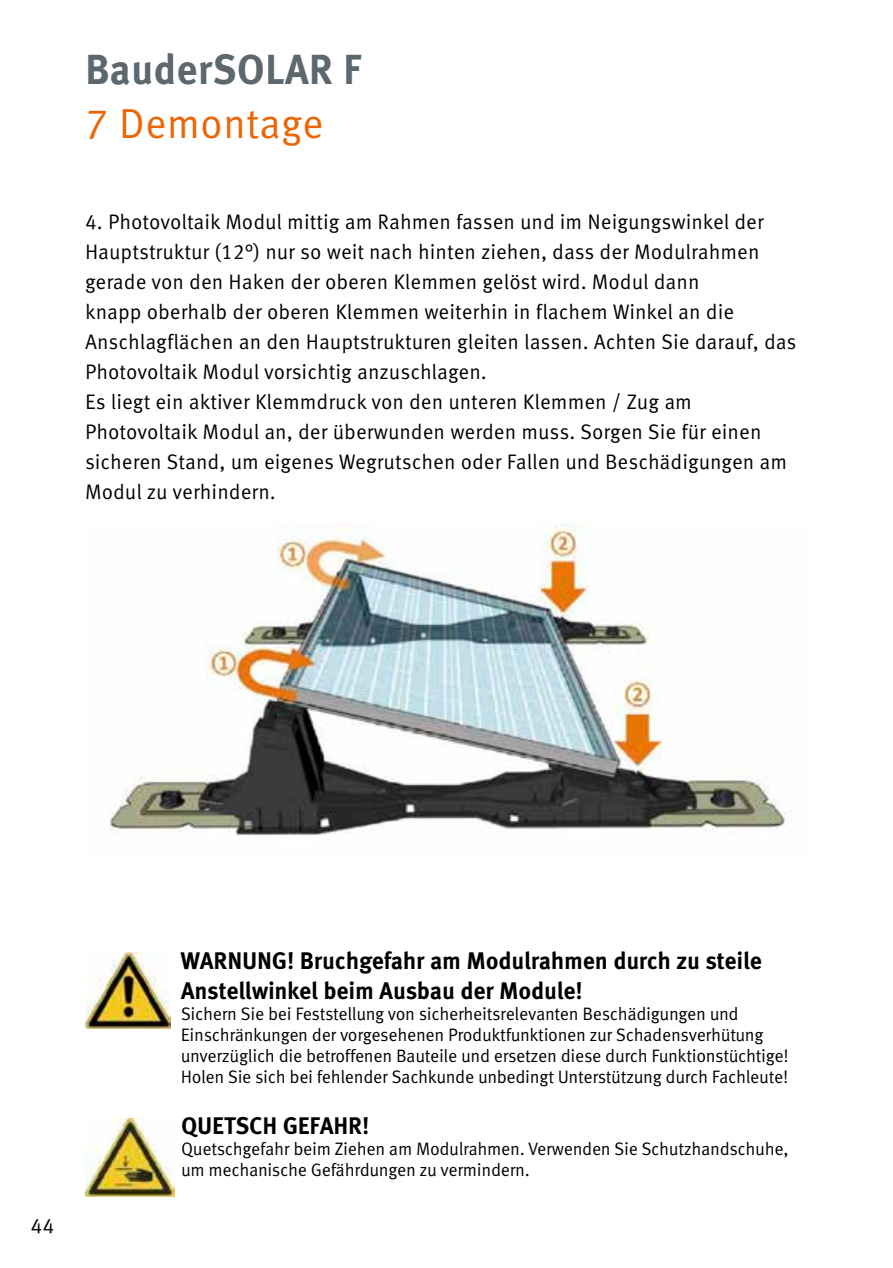
<style>
.page{position:relative;width:893px;height:1268px;background:#fff}
.page>*{position:absolute;margin:0;border:0;box-sizing:border-box;transform-origin:0 0}
.t1{font:700 42px "Meta Correspondence Pro";color:#5d676e;scale:.96 1}
.t2{font:42px "Meta Correspondence Pro";color:#eb6606}
.t3{font:700 24px/30px "Meta Correspondence Pro";letter-spacing:-.01em;color:#000}
.t4{font:21px/30px "Meta Correspondence Pro";color:#000}
.t5{font:18px/21px "Meta Correspondence Pro";letter-spacing:-.02em;color:#000}
</style>
<div class="page">
<img style="left:85px;top:952px;width:85px;height:76px">
<img style="left:85px;top:1118px;width:89px;height:78px">
<img style="left:109px;top:523px;width:683px;height:312px">
<h1 class="t1" style="left:85px;top:36px;width:290px">BauderSOLAR F</h1>
<h1 class="t2" style="left:85px;top:91px;width:240px">7 Demontage</h1>
<p class="t4" style="left:85px;top:205px;width:713px">4. Photovoltaik Modul mittig am Rahmen fassen und im Neigungswinkel der Hauptstruktur (12°) nur so weit nach hinten ziehen, dass der Modulrahmen gerade von den Haken der oberen Klemmen gelöst wird. Modul dann<br>knapp oberhalb der oberen Klemmen weiterhin in flachem Winkel an die Anschlagflächen an den Hauptstrukturen gleiten lassen. Achten Sie darauf, das Photovoltaik Modul vorsichtig anzuschlagen.<br>Es liegt ein aktiver Klemmdruck von den unteren Klemmen / Zug am Photovoltaik Modul an, der überwunden werden muss. Sorgen Sie für einen sicheren Stand, um eigenes Wegrutschen oder Fallen und Beschädigungen am Modul zu verhindern.</p>
<p class="t4" style="left:30px;top:1208px;width:26px">44</p>
<p class="t3" style="left:180px;top:943px;width:583px">WARNUNG! Bruchgefahr am Modulrahmen durch zu steile<br>Anstellwinkel beim Ausbau der Module!</p>
<p class="t5" style="left:181px;top:1001px;width:609px">Sichern Sie bei Feststellung von sicherheitsrelevanten Beschädigungen und Einschränkungen der vorgesehenen Produktfunktionen zur Schadensverhütung unverzüglich die betroffenen Bauteile und ersetzen diese durch Funktionstüchtige!<br>Holen Sie sich bei fehlender Sachkunde unbedingt Unterstützung durch Fachleute!</p>
<p class="t3" style="left:181px;top:1108px;width:190px">QUETSCH GEFAHR!</p>
<p class="t5" style="left:181px;top:1136px;width:609px">Quetschgefahr beim Ziehen am Modulrahmen. Verwenden Sie Schutzhandschuhe, um mechanische Gefährdungen zu vermindern.</p>
</div>
